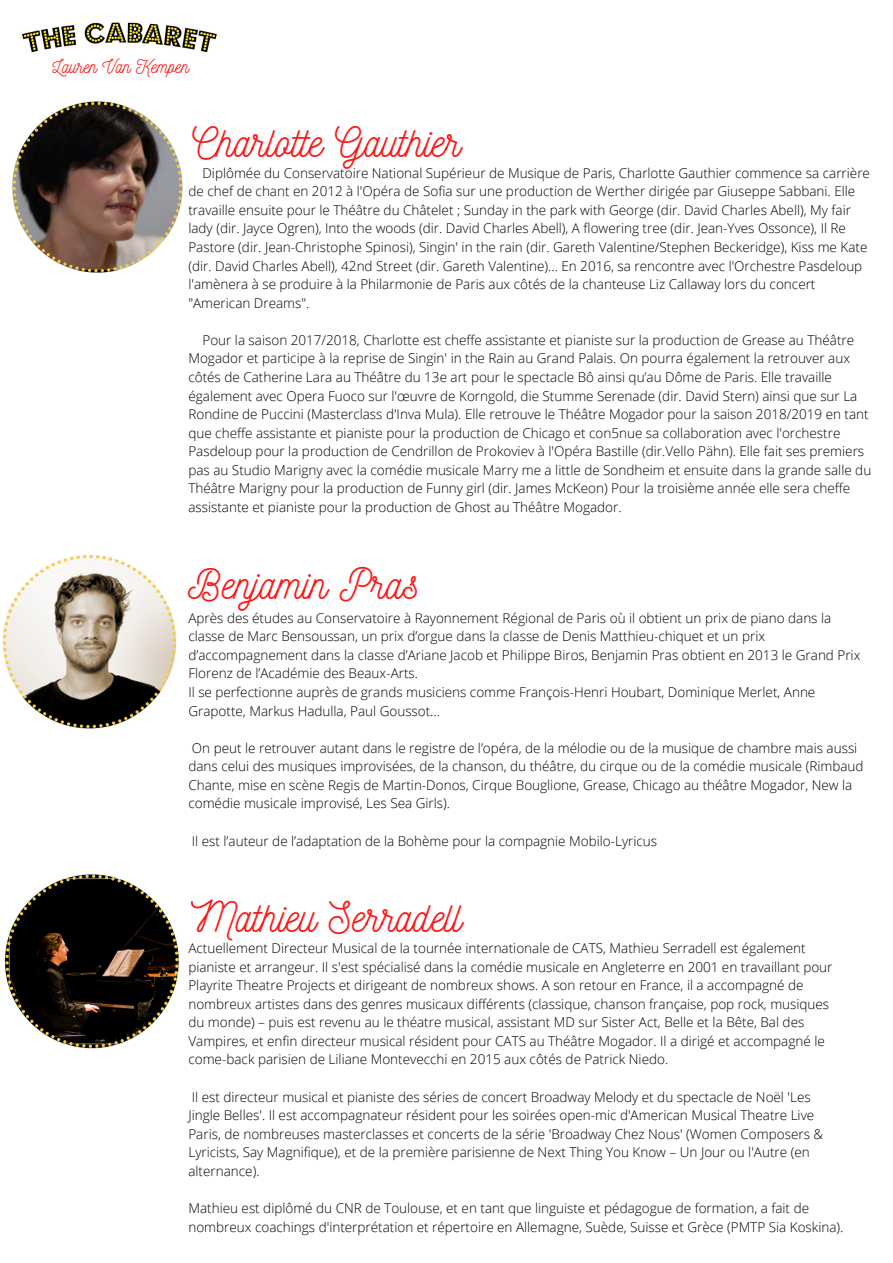
<style>
.page{position:relative;width:893px;height:1263px;background:#fff}
.page>*{position:absolute;margin:0;border:0;box-sizing:border-box;transform-origin:0 0}
.t1{font:42px "Nickainley";color:#ff1616}
.t2{font:18.52px "Nickainley";color:#ff1616}
.t3{font:300 13.5px/18.6px "Open Sans";color:#000}
</style>
<div class="page">
<img style="left:12px;top:101px;width:171px;height:172px">
<img style="left:2px;top:554px;width:175px;height:175px">
<img style="left:22px;top:22px;width:195px;height:31px">
<img style="left:4px;top:874px;width:175px;height:175px">
<p class="t2" style="left:53px;top:54px;width:138px">Lauren Van Kempen</p>
<p class="t1" style="left:193px;top:115px;width:269px">Charlotte Gauthier</p>
<p class="t3" style="left:188px;top:163px;width:683px;text-indent:14px">Diplômée du Conservatoire National Supérieur de Musique de Paris, Charlotte Gauthier commence sa carrière de chef de chant en 2012 à l'Opéra de Sofia sur une production de Werther dirigée par Giuseppe Sabbani. Elle travaille ensuite pour le Théâtre du Châtelet ; Sunday in the park with George (dir. David Charles Abell), My fair lady (dir. Jayce Ogren), Into the woods (dir. David Charles Abell), A flowering tree (dir. Jean-Yves Ossonce), Il Re Pastore (dir. Jean-Christophe Spinosi), Singin' in the rain (dir. Gareth Valentine/Stephen Beckeridge), Kiss me Kate (dir. David Charles Abell), 42nd Street (dir. Gareth Valentine)... En 2016, sa rencontre avec l'Orchestre Pasdeloup l'amènera à se produire à la Philarmonie de Paris aux côtés de la chanteuse Liz Callaway lors du concert "American Dreams".</p>
<p class="t3" style="left:188px;top:330px;width:684px;text-indent:14px">Pour la saison 2017/2018, Charlotte est cheffe assistante et pianiste sur la production de Grease au Théâtre Mogador et participe à la reprise de Singin' in the Rain au Grand Palais. On pourra également la retrouver aux côtés de Catherine Lara au Théâtre du 13e art pour le spectacle Bô ainsi qu’au Dôme de Paris. Elle travaille également avec Opera Fuoco sur l'œuvre de Korngold, die Stumme Serenade (dir. David Stern) ainsi que sur La Rondine de Puccini (Masterclass d'Inva Mula). Elle retrouve le Théâtre Mogador pour la saison 2018/2019 en tant que cheffe assistante et pianiste pour la production de Chicago et con5nue sa collaboration avec l'orchestre Pasdeloup pour la production de Cendrillon de Prokoviev à l'Opéra Bastille (dir.Vello Pähn). Elle fait ses premiers pas au Studio Marigny avec la comédie musicale Marry me a little de Sondheim et ensuite dans la grande salle du Théâtre Marigny pour la production de Funny girl (dir. James McKeon) Pour la troisième année elle sera cheffe assistante et pianiste pour la production de Ghost au Théâtre Mogador.</p>
<p class="t1" style="left:188px;top:556px;width:232px">Benjamin Pras</p>
<p class="t3" style="left:188px;top:608px;width:673px">Après des études au Conservatoire à Rayonnement Régional de Paris où il obtient un prix de piano dans la classe de Marc Bensoussan, un prix d’orgue dans la classe de Denis Matthieu-chiquet et un prix d’accompagnement dans la classe d’Ariane Jacob et Philippe Biros, Benjamin Pras obtient en 2013 le Grand Prix Florenz de l’Académie des Beaux-Arts.</p>
<p class="t3" style="left:188px;top:682px;width:628px">Il se perfectionne auprès de grands musiciens comme François-Henri Houbart, Dominique Merlet, Anne<br>Grapotte, Markus Hadulla, Paul Goussot...</p>
<p class="t3" style="left:188px;top:738px;width:676px">On peut le retrouver autant dans le registre de l’opéra, de la mélodie ou de la musique de chambre mais aussi dans celui des musiques improvisées, de la chanson, du théâtre, du cirque ou de la comédie musicale (Rimbaud Chante, mise en scène Regis de Martin-Donos, Cirque Bouglione, Grease, Chicago au théâtre Mogador, New la comédie musicale improvisé, Les Sea Girls).</p>
<p class="t3" style="left:192px;top:831px;width:467px">Il est l’auteur de l’adaptation de la Bohème pour la compagnie Mobilo-Lyricus</p>
<p class="t1" style="left:191px;top:890px;width:272px">Mathieu Serradell</p>
<p class="t3" style="left:188px;top:938px;width:645px">Actuellement Directeur Musical de la tournée internationale de CATS, Mathieu Serradell est également pianiste et arrangeur. Il s'est spécialisé dans la comédie musicale en Angleterre en 2001 en travaillant pour Playrite Theatre Projects et dirigeant de nombreux shows. A son retour en France, il a accompagné de nombreux artistes dans des genres musicaux différents (classique, chanson française, pop rock, musiques du monde) – puis est revenu au le théatre musical, assistant MD sur Sister Act, Belle et la Bête, Bal des Vampires, et enfin directeur musical résident pour CATS au Théâtre Mogador. Il a dirigé et accompagné le come-back parisien de Liliane Montevecchi en 2015 aux côtés de Patrick Niedo.</p>
<p class="t3" style="left:188px;top:1087px;width:636px">Il est directeur musical et pianiste des séries de concert Broadway Melody et du spectacle de Noël 'Les Jingle Belles'. Il est accompagnateur résident pour les soirées open-mic d'American Musical Theatre Live Paris, de nombreuses masterclasses et concerts de la série 'Broadway Chez Nous' (Women Composers &amp; Lyricists, Say Magnifique), et de la première parisienne de Next Thing You Know – Un Jour ou l'Autre (en alternance).</p>
<p class="t3" style="left:188px;top:1198px;width:656px">Mathieu est diplômé du CNR de Toulouse, et en tant que linguiste et pédagogue de formation, a fait de nombreux coachings d'interprétation et répertoire en Allemagne, Suède, Suisse et Grèce (PMTP Sia Koskina).</p>
</div>
